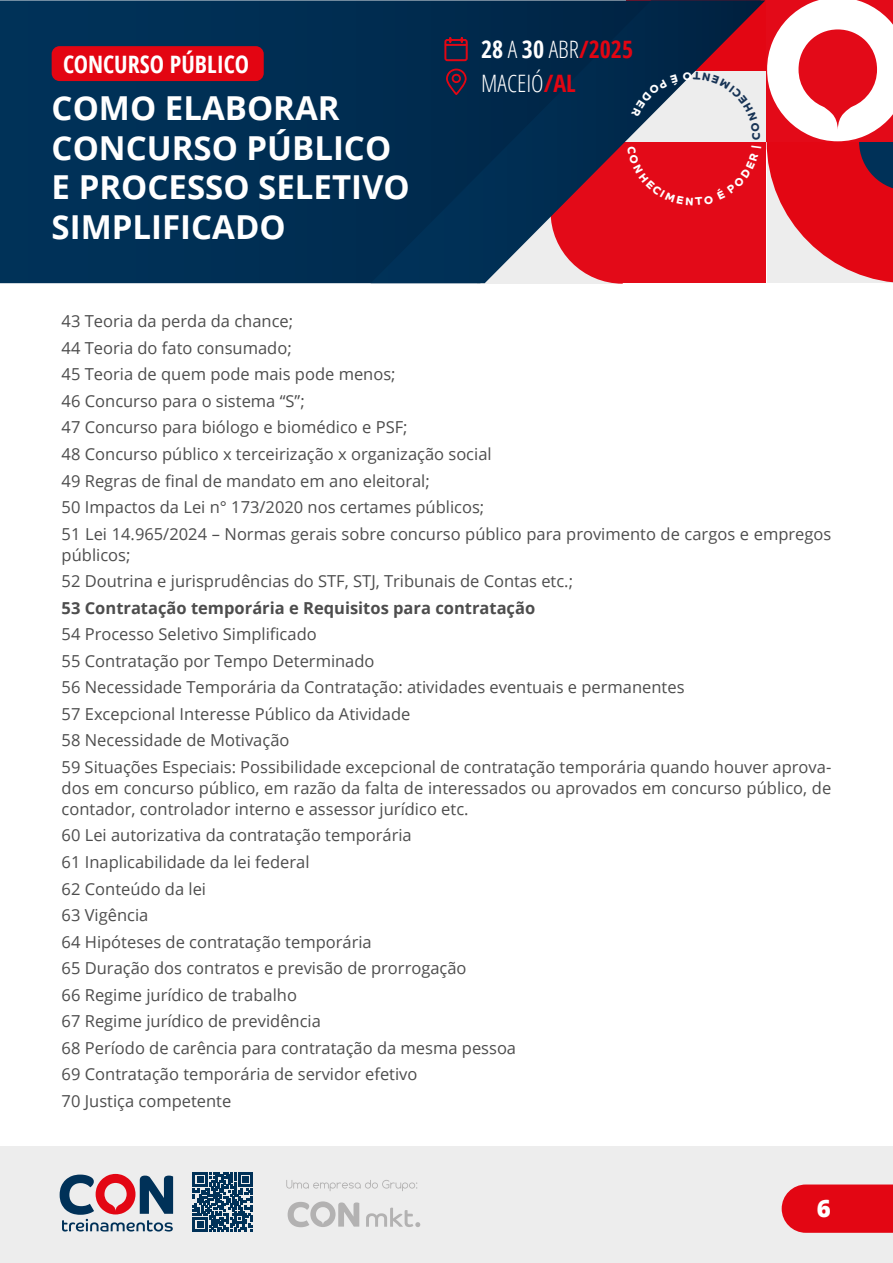
<style>
.page{position:relative;width:893px;height:1263px;background:#fff}
.page>*{position:absolute;margin:0;border:0;box-sizing:border-box;transform-origin:0 0}
.t1{font:700 33px/39.6px "Open Sans";color:#fff}
.t2{font:300 condensed 24px/34.5px "Open Sans";color:#fff}
.t3{font:700 condensed 24px "Open Sans";color:#fff}
.t4{font:800 24px "Open Sans";color:#fff}
.t5{font:16.5px/26.5px "Open Sans";color:#4d4d4d}
.t6{font:700 16.5px "Open Sans";color:#4d4d4d}
.s1{font-weight:700}
.s2{font-weight:700;color:#e30512}
</style>
<div class="page">
<div style="left:0;top:1146px;width:893px;height:117px;background:#ededed"></div>
<svg style="left:782px;top:1184px;width:111px;height:49px;background:#e3131f"></svg>
<svg style="left:286px;top:1180px;width:131px;height:11px"></svg>
<svg style="left:366px;top:1207px;width:54px;height:20px"></svg>
<svg style="left:288px;top:1201px;width:71px;height:26px"></svg>
<svg style="left:60px;top:1174px;width:113px;height:57px"></svg>
<svg style="left:193px;top:1172px;width:60px;height:60px"></svg>
<div style="left:0;top:0;width:371px;height:283px;background:#003055"></div>
<svg style="left:371px;top:0;width:394px;height:283px;background:#113051"></svg>
<svg style="left:767px;top:0;width:126px;height:283px"></svg>
<svg style="left:444px;top:37px;width:24px;height:25px"></svg>
<svg style="left:446px;top:69px;width:21px;height:26px"></svg>
<div style="left:52px;top:46px;width:212px;height:35px;background:#e30512;border-radius:8px"></div>
<svg style="left:551px;top:72px;width:210px;height:212px;background:#b03d4d"></svg>
<h2 class="t3" style="left:63px;top:47px;width:187px">CONCURSO PÚBLICO</h2>
<h1 class="t1" style="left:52px;top:87px;width:360px">COMO ELABORAR<br>CONCURSO PÚBLICO<br>E PROCESSO SELETIVO<br>SIMPLIFICADO</h1>
<h2 class="t2" style="left:481px;top:31px;width:154px"><span class="s1">28</span> A <span class="s1">30</span> ABR<span class="s2">/2025<br></span>MACEIÓ<span class="s2">/AL</span></h2>
<p class="t5" style="left:62px;top:308px;width:771px">43 Teoria da perda da chance;<br>44 Teoria do fato consumado;<br>45 Teoria de quem pode mais pode menos;<br>46 Concurso para o sistema “S”;<br>47 Concurso para biólogo e biomédico e PSF;<br>48 Concurso público x terceirização x organização social<br>49 Regras de final de mandato em ano eleitoral;<br>50 Impactos da Lei n° 173/2020 nos certames públicos;<br>51 Lei 14.965/2024 – Normas gerais sobre concurso público para provimento de cargos e empregos</p>
<p class="t5" style="left:62px;top:541px;width:513px">públicos;<br>52 Doutrina e jurisprudências do STF, STJ, Tribunais de Contas etc.;</p>
<p class="t6" style="left:62px;top:596px;width:475px">53 Contratação temporária e Requisitos para contratação</p>
<p class="t5" style="left:62px;top:620px;width:771px">54 Processo Seletivo Simplificado<br>55 Contratação por Tempo Determinado<br>56 Necessidade Temporária da Contratação: atividades eventuais e permanentes<br>57 Excepcional Interesse Público da Atividade<br>58 Necessidade de Motivação<br>59 Situações Especiais: Possibilidade excepcional de contratação temporária quando houver aprova-</p>
<p class="t5" style="left:62px;top:777px;width:771px;line-height:21px">dos em concurso público, em razão da falta de interessados ou aprovados em concurso público, de contador, controlador interno e assessor jurídico etc.</p>
<p class="t5" style="left:62px;top:822px;width:456px">60 Lei autorizativa da contratação temporária<br>61 Inaplicabilidade da lei federal<br>62 Conteúdo da lei<br>63 Vigência<br>64 Hipóteses de contratação temporária<br>65 Duração dos contratos e previsão de prorrogação<br>66 Regime jurídico de trabalho<br>67 Regime jurídico de previdência<br>68 Período de carência para contratação da mesma pessoa 69 Contratação temporária de servidor efetivo<br>70 Justiça competente</p>
<h2 class="t4" style="left:817px;top:1190px;width:16px">6</h2>
</div>
